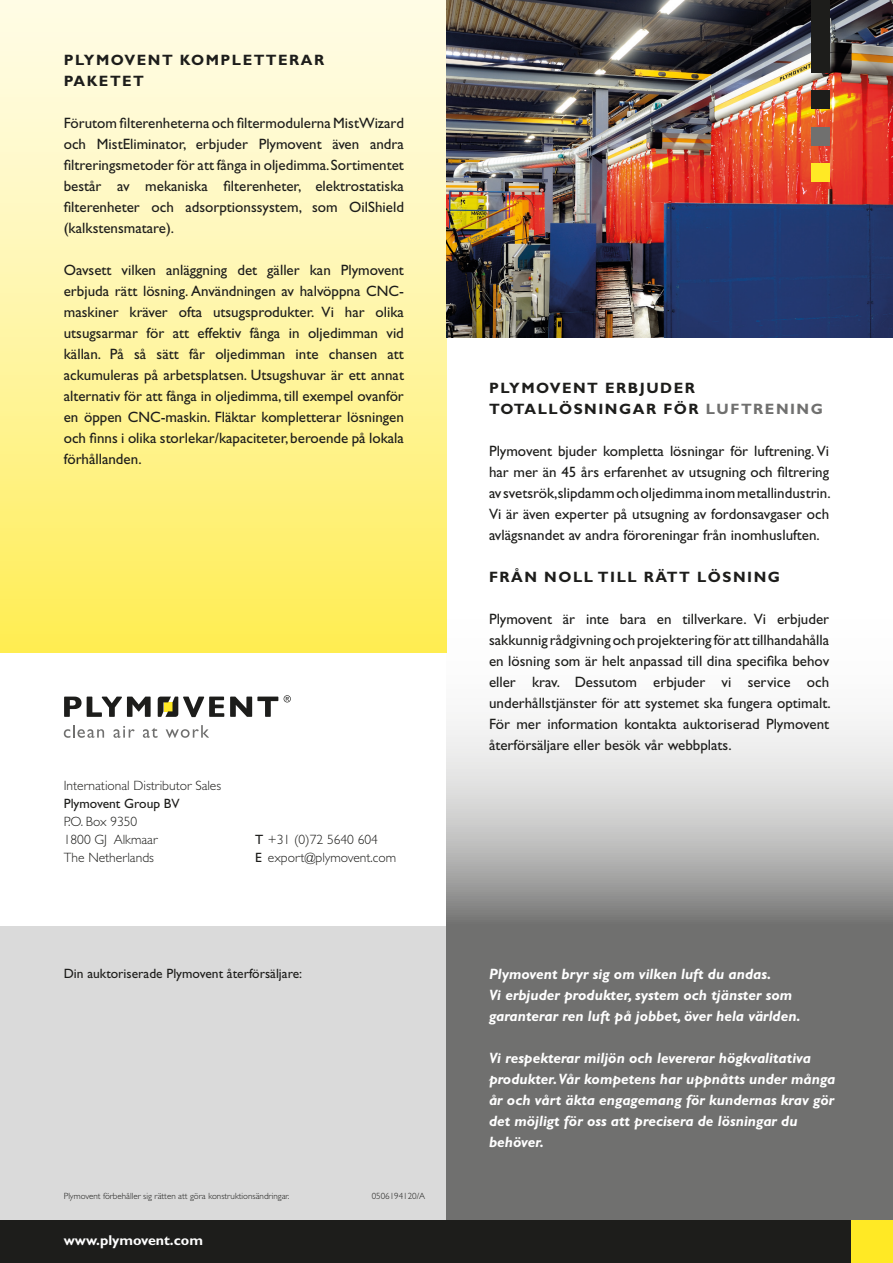
<style>
.page{position:relative;width:893px;height:1263px;background:#fff}
.page>*{position:absolute;margin:0;border:0;box-sizing:border-box;transform-origin:0 0}
.t1{font:15px/21px "Gill Sans Std";color:#1d1d1b;text-align:justify}
.t2{font:italic 700 15px/21px "Gill Sans Std";color:#fff}
.t3{font:700 15px/21px "Gill Sans Std";letter-spacing:.1em;color:#1d1d1b}
.t4{font:700 14.25px "Gill Sans Std";color:#fff}
.t5{font:300 13.5px/18px "Gill Sans Std";color:#1d1d1b}
.t6{font:13.5px "Gill Sans Std";color:#1d1d1b}
.t7{font:300 9px "Gill Sans Std";color:#1d1d1b}
.s1{font-weight:400}
.s2{color:#70706f}
</style>
<div class="page">
<div style="left:0;top:926px;width:446px;height:294px;background:#dadada"></div>
<div style="left:446px;top:926px;width:447px;height:294px;background:#70706f"></div>
<svg style="left:446px;top:337px;width:447px;height:589px"></svg>
<div style="left:0;top:0;width:446px;height:653px;background:linear-gradient(to bottom,#fffdef,#ffee58)"></div>
<img style="left:446px;top:0;width:447px;height:337px">
<div style="left:811px;top:164px;width:18px;height:18px;background:#ffe925"></div>
<div style="left:811px;top:127px;width:18px;height:18px;background:#70706f"></div>
<div style="left:811px;top:91px;width:18px;height:18px;background:#1d1d1b"></div>
<div style="left:811px;top:0;width:18px;height:73px;background:#1d1d1b"></div>
<div style="left:850px;top:1220px;width:43px;height:43px;background:#ffe925"></div>
<div style="left:0;top:1220px;width:850px;height:43px;background:#1d1d1b"></div>
<svg style="left:230px;top:696px;width:48px;height:21px"></svg>
<svg style="left:64px;top:697px;width:87px;height:20px"></svg>
<svg style="left:284px;top:695px;width:7px;height:7px"></svg>
<svg style="left:158px;top:696px;width:66px;height:21px"></svg>
<svg style="left:64px;top:725px;width:40px;height:13px"></svg>
<svg style="left:113px;top:726px;width:22px;height:12px"></svg>
<svg style="left:143px;top:728px;width:15px;height:10px"></svg>
<svg style="left:166px;top:725px;width:43px;height:13px"></svg>
<p class="t3" style="left:64px;top:49px;width:262px">PLYMOVENT KOMPLETTERAR<br>PAKETET</p>
<p class="t1" style="left:64px;top:112px;width:342px">Förutom filterenheterna och filtermodulerna MistWizard och MistEliminator, erbjuder Plymovent även andra filtreringsmetoder för att fånga in oljedimma. Sortimentet består av mekaniska filterenheter, elektrostatiska filterenheter och adsorptionssystem, som OilShield (kalkstensmatare).</p>
<p class="t1" style="left:64px;top:259px;width:342px">Oavsett vilken anläggning det gäller kan Plymovent erbjuda rätt lösning. Användningen av halvöppna CNC&shy;maskiner kräver ofta utsugsprodukter. Vi har olika utsugsarmar för att effektiv fånga in oljedimman vid källan. På så sätt får oljedimman inte chansen att ackumuleras på arbetsplatsen. Utsugshuvar är ett annat alternativ för att fånga in oljedimma, till exempel ovanför en öppen CNC-maskin. Fläktar kompletterar lösningen och finns i olika storlekar/kapaciteter, beroende på lokala förhållanden.</p>
<p class="t5" style="left:64px;top:776px;width:159px">International Distributor Sales</p>
<p class="t6" style="left:64px;top:795px;width:117px">Plymovent Group BV</p>
<p class="t5" style="left:64px;top:812px;width:95px">P.O. Box 9350<br>1800 GJ Alkmaar<br>The Netherlands</p>
<p class="t5" style="left:255px;top:830px;width:143px"><span class="s1">T</span> +31 (0)72 5640 604<br><span class="s1">E</span> export@plymovent.com</p>
<p class="t6" style="left:64px;top:965px;width:240px">Din auktoriserade Plymovent återförsäljare:</p>
<p class="t7" style="left:64px;top:1191px;width:227px">Plymovent förbehåller sig rätten att göra konstruktionsändringar.</p>
<p class="t7" style="left:372px;top:1191px;width:55px">0506194120/A</p>
<p class="t4" style="left:64px;top:1232px;width:141px">www.plymovent.com</p>
<p class="t3" style="left:489px;top:377px;width:335px">PLYMOVENT ERBJUDER<br>TOTALLÖSNINGAR FÖR <span class="s2">LUFTRENING</span></p>
<p class="t1" style="left:489px;top:440px;width:343px">Plymovent bjuder kompletta lösningar för luftrening. Vi har mer än 45 års erfarenhet av utsugning och filtrering av svetsrök,slipdamm och oljedimma inom metallindustrin.<br>Vi är även experter på utsugning av fordonsavgaser och avlägsnandet av andra föroreningar från inomhusluften.</p>
<p class="t3" style="left:489px;top:566px;width:293px">FRÅN NOLL TILL RÄTT LÖSNING</p>
<p class="t1" style="left:489px;top:608px;width:343px">Plymovent är inte bara en tillverkare. Vi erbjuder sakkunnig rådgivning och projektering för att tillhandahålla en lösning som är helt anpassad till dina specifika behov eller krav. Dessutom erbjuder vi service och underhållstjänster för att systemet ska fungera optimalt.<br>För mer information kontakta auktoriserad Plymovent återförsäljare eller besök vår webbplats.</p>
<p class="t2" style="left:489px;top:963px;width:313px">Plymovent bryr sig om vilken luft du andas.<br>Vi erbjuder produkter, system och tjänster som garanterar ren luft på jobbet, över hela världen.</p>
<p class="t2" style="left:489px;top:1047px;width:348px">Vi respekterar miljön och levererar högkvalitativa produkter. Vår kompetens har uppnåtts under många år och vårt äkta engagemang för kundernas krav gör det möjligt för oss att precisera de lösningar du behöver.</p>
</div>
